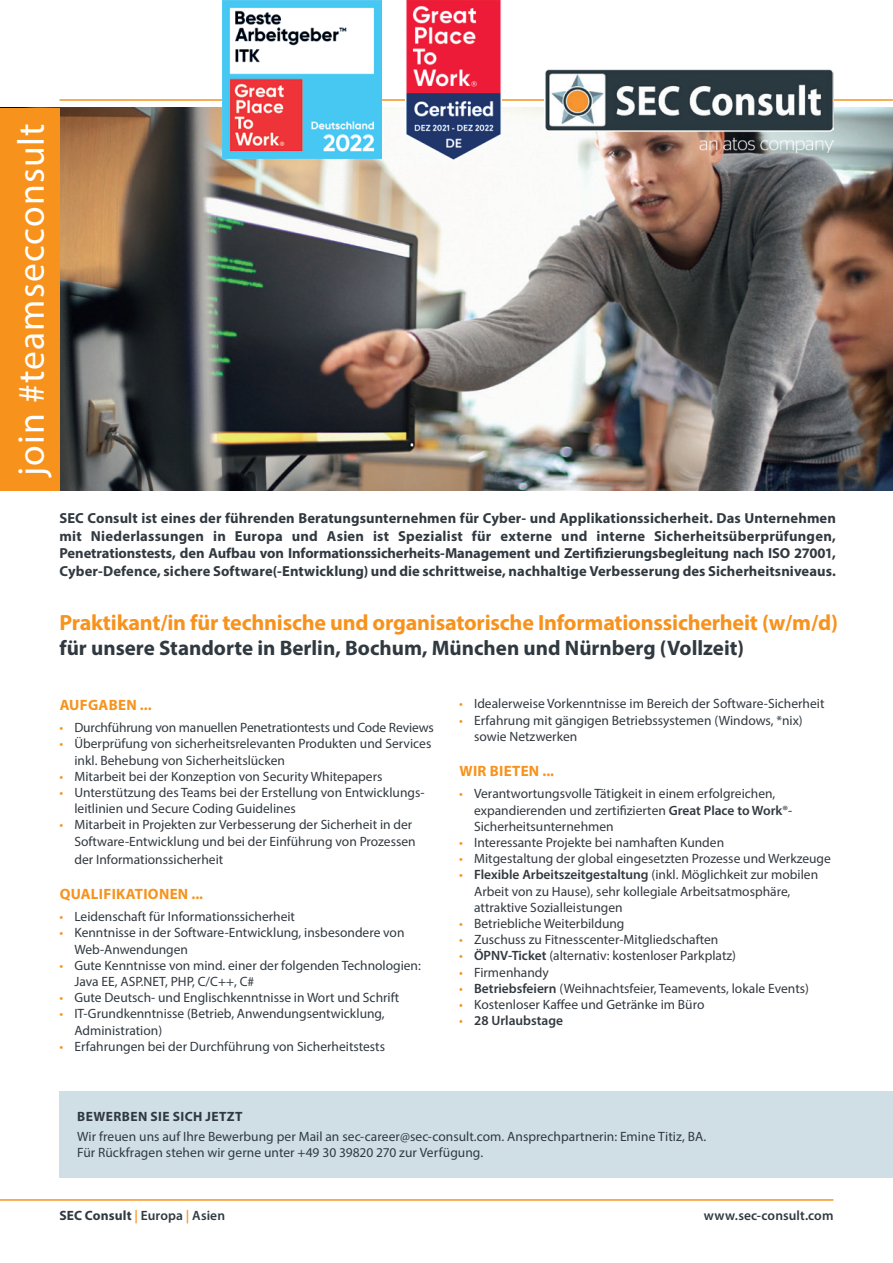
<style>
.page{position:relative;width:893px;height:1263px;background:#fff}
.page>*{position:absolute;margin:0;border:0;box-sizing:border-box;transform-origin:0 0}
.t1{font:37.5px "Myriad Pro";letter-spacing:.03em;color:#fff}
.t2{font:700 22.05px "Myriad Pro";letter-spacing:-.01em;color:#f7931d}
.t3{font:700 21px "Myriad Pro";color:#313940}
.t4{font:700 15px "Myriad Pro";letter-spacing:.02em;color:#f7931d}
.t5{font:700 14.55px/17.4px "Myriad Pro";letter-spacing:.005em;color:#313940;text-align:justify}
.t6{font:13.5px/16.2px "Myriad Pro";color:#313940}
.t7{font:600 13.5px "Myriad Pro";letter-spacing:.005em;color:#313940}
.t8{font:700 13.5px "Myriad Pro";letter-spacing:.03em;color:#313940}
.s1{color:#f7931d}
.s2{font-weight:600}
.s3{font-weight:400;color:#f7931d}
.s4{font-weight:700}
</style>
<div class="page">
<hr style="left:0;top:1199px;width:833px;height:2px;background:#f7931d">
<div style="left:60px;top:1091px;width:833px;height:86px;background:#d0dfe6"></div>
<img style="left:0;top:107px;width:893px;height:383px">
<hr style="left:60px;top:99px;width:833px;height:2px;background:#f7931d">
<div style="left:0;top:108px;width:60px;height:382px;background:#f7931d"></div>
<img style="left:545px;top:69px;width:288px;height:83px">
<img style="left:405px;top:0;width:97px;height:161px">
<img style="left:223px;top:0;width:158px;height:159px">
<h1 class="t1" style="left:8px;top:476px;width:354px;rotate:-90deg">join #teamsecconsult</h1>
<p class="t5" style="left:60px;top:509px;width:778px">SEC Consult ist eines der führenden Beratungsunternehmen für Cyber- und Applikationssicherheit. Das Unternehmen mit Niederlassungen in Europa und Asien ist Spezialist für externe und interne Sicherheitsüberprüfungen, Penetrationstests, den Aufbau von Informationssicherheits-Management und Zertifizierungsbegleitung nach ISO 27001, Cyber-Defence, sichere Software(-Entwicklung) und die schrittweise, nachhaltige Verbesserung des Sicherheitsniveaus.</p>
<h2 class="t2" style="left:60px;top:608px;width:780px">Praktikant/in für technische und organisatorische Informationssicherheit (w/m/d)</h2>
<h3 class="t3" style="left:60px;top:634px;width:686px">für unsere Standorte in Berlin, Bochum, München und Nürnberg (Vollzeit)</h3>
<p class="t4" style="left:60px;top:695px;width:93px">AUFGABEN ...</p>
<p class="t6" style="left:60px;top:719px;width:376px"><span class="s1">•</span> Durchführung von manuellen Penetrationtests und Code Reviews</p>
<p class="t6" style="left:74px;top:735px;width:358px;text-indent:-15px"><span class="s1">•</span> Überprüfung von sicherheitsrelevanten Produkten und Services inkl. Behebung von Sicherheitslücken</p>
<p class="t6" style="left:60px;top:768px;width:324px"><span class="s1">•</span> Mitarbeit bei der Konzeption von Security Whitepapers</p>
<p class="t6" style="left:74px;top:784px;width:352px;text-indent:-15px"><span class="s1">•</span> Unterstützung des Teams bei der Erstellung von Entwicklungs&shy;leitlinien und Secure Coding Guidelines</p>
<p class="t6" style="left:60px;top:816px;width:358px;text-align:right"><span class="s1">•</span> Mitarbeit in Projekten zur Verbesserung der Sicherheit in der<br>Software-Entwicklung und bei der Einführung von Prozessen</p>
<p class="t6" style="left:74px;top:851px;width:150px">der Informationssicherheit</p>
<p class="t4" style="left:60px;top:884px;width:145px">QUALIFIKATIONEN ...</p>
<p class="t6" style="left:60px;top:908px;width:237px"><span class="s1">•</span> Leidenschaft für Informationssicherheit</p>
<p class="t6" style="left:74px;top:924px;width:332px;text-indent:-15px"><span class="s1">•</span> Kenntnisse in der Software-Entwicklung, insbesondere von<br>Web-Anwendungen</p>
<p class="t6" style="left:74px;top:957px;width:348px;text-indent:-15px"><span class="s1">•</span> Gute Kenntnisse von mind. einer der folgenden Technologien:<br>Java EE, ASP.NET, PHP, C/C++, C#</p>
<p class="t6" style="left:60px;top:989px;width:341px"><span class="s1">•</span> Gute Deutsch- und Englischkenntnisse in Wort und Schrift</p>
<p class="t6" style="left:74px;top:1005px;width:312px;text-indent:-15px"><span class="s1">•</span> IT-Grundkenntnisse (Betrieb, Anwendungsentwicklung,<br>Administration)</p>
<p class="t6" style="left:60px;top:1038px;width:327px"><span class="s1">•</span> Erfahrungen bei der Durchführung von Sicherheitstests</p>
<p class="t6" style="left:459px;top:695px;width:367px"><span class="s1">•</span> Idealerweise Vorkenntnisse im Bereich der Software-Sicherheit</p>
<p class="t6" style="left:474px;top:712px;width:330px;text-indent:-15px"><span class="s1">•</span> Erfahrung mit gängigen Betriebssystemen (Windows, *nix) sowie Netzwerken</p>
<p class="t4" style="left:459px;top:761px;width:96px">WIR BIETEN ...</p>
<p class="t6" style="left:474px;top:785px;width:320px;text-indent:-15px"><span class="s1">•</span> Verantwortungsvolle Tätigkeit in einem erfolgreichen, expandierenden und zertifizierten <span class="s2">Great Place to Work</span>®-<br>Sicherheitsunternehmen</p>
<p class="t6" style="left:459px;top:834px;width:266px"><span class="s1">•</span> Interessante Projekte bei namhaften Kunden</p>
<p class="t6" style="left:459px;top:850px;width:373px"><span class="s1">•</span> Mitgestaltung der global eingesetzten Prozesse und Werkzeuge</p>
<p class="t6" style="left:474px;top:866px;width:346px;text-indent:-15px"><span class="s1">•</span> <span class="s2">Flexible Arbeitszeitgestaltung</span> (inkl. Möglichkeit zur mobilen<br>Arbeit von zu Hause), sehr kollegiale Arbeitsatmosphäre, attraktive Sozialleistungen</p>
<p class="t6" style="left:459px;top:915px;width:167px"><span class="s1">•</span> Betriebliche Weiterbildung</p>
<p class="t6" style="left:459px;top:931px;width:261px"><span class="s1">•</span> Zuschuss zu Fitnesscenter-Mitgliedschaften</p>
<p class="t6" style="left:459px;top:947px;width:278px"><span class="s1">•</span> <span class="s2">ÖPNV-Ticket</span> (alternativ: kostenloser Parkplatz)</p>
<p class="t6" style="left:459px;top:964px;width:91px"><span class="s1">•</span> Firmenhandy</p>
<p class="t6" style="left:459px;top:980px;width:351px"><span class="s1">•</span> <span class="s2">Betriebsfeiern</span> (Weihnachtsfeier, Teamevents, lokale Events)</p>
<p class="t6" style="left:459px;top:996px;width:247px"><span class="s1">•</span> Kostenloser Kaffee und Getränke im Büro</p>
<p class="t7" style="left:459px;top:1012px;width:105px"><span class="s3">•</span> 28 Urlaubstage</p>
<p class="t8" style="left:77px;top:1107px;width:167px">BEWERBEN SIE SICH JETZT</p>
<p class="t6" style="left:77px;top:1128px;width:631px">Wir freuen uns auf Ihre Bewerbung per Mail an sec-career@sec-consult.com. Ansprechpartnerin: Emine Titiz, BA.<br>Für Rückfragen stehen wir gerne unter +49 30 39820 270 zur Verfügung.</p>
<p class="t7" style="left:60px;top:1207px;width:167px"><span class="s4">SEC Consult</span> <span class="s1">|</span> Europa <span class="s1">|</span> Asien</p>
<p class="t7" style="left:704px;top:1207px;width:131px">www.sec-consult.com</p>
</div>
